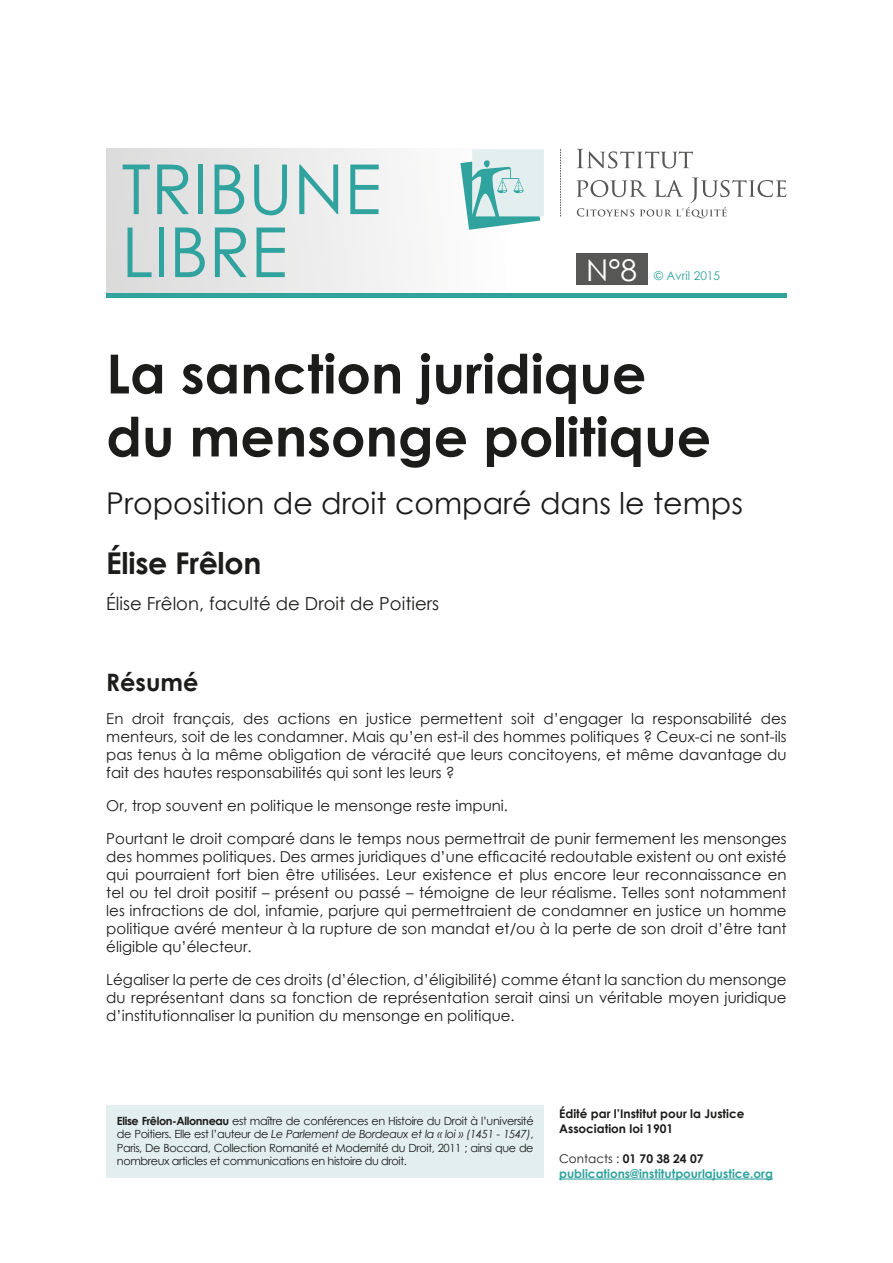
<style>
.page{position:relative;width:893px;height:1263px;background:#fff}
.page>*{position:absolute;margin:0;border:0;box-sizing:border-box;transform-origin:0 0}
.t1{font:69px/63px "Century Gothic";color:#31a39e}
.t2{font:700 54px/63px "Century Gothic";color:#1c1c1b}
.t3{font:30px "Century Gothic";color:#1c1c1b}
.t4{font:700 30px "Century Gothic";letter-spacing:-.01em;color:#1c1c1b}
.t5{font:30px "Century Gothic";color:#fff}
.t6{font:700 24px "Century Gothic";color:#1c1c1b}
.t7{font:18px "Century Gothic";color:#1c1c1b}
.t8{font:15px/18px "Century Gothic";color:#1c1c1b;text-align:justify}
.t9{font:700 12px/15px "Century Gothic";color:#31a39e}
.t10{font:700 12px/15px "Century Gothic";color:#1c1c1b}
.t11{font:12px "Century Gothic";color:#31a39e}
.t12{font:11.25px/13.5px "Century Gothic";letter-spacing:-.035em;color:#1c1c1b;text-align:justify}
.s1{font-weight:700}
.s2{font-style:italic}
.s3{font-weight:400;color:#1c1c1b}
.s4{color:#1c1c1b}
</style>
<div class="page">
<div style="left:106px;top:149px;width:400px;height:144px;background:linear-gradient(to right,#dbdbdb,#fefefe)"></div>
<svg style="left:576px;top:149px;width:210px;height:69px"></svg>
<svg style="left:560px;top:149px;width:1px;height:67px"></svg>
<svg style="left:460px;top:149px;width:84px;height:81px;background:#b6dcda"></svg>
<div style="left:576px;top:254px;width:72px;height:31px;background:#575756"></div>
<div style="left:106px;top:293px;width:681px;height:5px;background:#31a39e"></div>
<div style="left:106px;top:1106px;width:438px;height:72px;background:#e3efef"></div>
<hr style="left:559px;top:1178px;width:214px;height:1px;background:#31a39e">
<h1 class="t1" style="left:122px;top:157px;width:213px">Tribune libre</h1>
<h3 class="t5" style="left:586px;top:249px;width:52px">N°8</h3>
<p class="t11" style="left:654px;top:267px;width:68px">© Avril 2015</p>
<h2 class="t2" style="left:106px;top:340px;width:606px">La sanction juridique du mensonge politique</h2>
<h3 class="t3" style="left:106px;top:482px;width:638px">Proposition de droit comparé dans le temps</h3>
<h3 class="t4" style="left:106px;top:540px;width:157px">Élise Frêlon</h3>
<p class="t7" style="left:106px;top:591px;width:334px">Élise Frêlon, faculté de Droit de Poitiers</p>
<h3 class="t6" style="left:106px;top:664px;width:94px">Résumé</h3>
<p class="t8" style="left:106px;top:709px;width:682px">En droit français, des actions en justice permettent soit d’engager la responsabilité des menteurs, soit de les condamner. Mais qu’en est-il des hommes politiques ? Ceux-ci ne sont-ils pas tenus à la même obligation de véracité que leurs concitoyens, et même davantage du fait des hautes responsabilités qui sont les leurs ?</p>
<p class="t8" style="left:106px;top:796px;width:403px">Or, trop souvent en politique le mensonge reste impuni.</p>
<p class="t8" style="left:106px;top:829px;width:682px">Pourtant le droit comparé dans le temps nous permettrait de punir fermement les mensonges des hommes politiques. Des armes juridiques d’une efficacité redoutable existent ou ont existé qui pourraient fort bien être utilisées. Leur existence et plus encore leur reconnaissance en tel ou tel droit positif – présent ou passé – témoigne de leur réalisme. Telles sont notamment les infractions de dol, infamie, parjure qui permettraient de condamner en justice un homme politique avéré menteur à la rupture de son mandat et/ou à la perte de son droit d’être tant éligible qu’électeur.</p>
<p class="t8" style="left:106px;top:970px;width:682px">Légaliser la perte de ces droits (d’élection, d’éligibilité) comme étant la sanction du mensonge du représentant dans sa fonction de représentation serait ainsi un véritable moyen juridique d’institutionnaliser la punition du mensonge en politique.</p>
<p class="t12" style="left:117px;top:1114px;width:418px"><span class="s1">Elise Frêlon-Allonneau</span> est maître de conférences en Histoire du Droit à l’université de Poitiers. Elle est l’auteur de <span class="s2">Le Parlement de Bordeaux et la « loi » (1451 - 1547)</span>, Paris, De Boccard, Collection Romanité et Modernité du Droit, 2011 ; ainsi que de nombreux articles et communications en histoire du droit.</p>
<p class="t10" style="left:559px;top:1105px;width:187px">Édité par l’Institut pour la Justice<br>Association loi 1901</p>
<p class="t9" style="left:559px;top:1150px;width:215px"><span class="s3">Contacts :</span> <span class="s4">01 70 38 24 07 </span>publications@institutpourlajustice.org</p>
</div>
